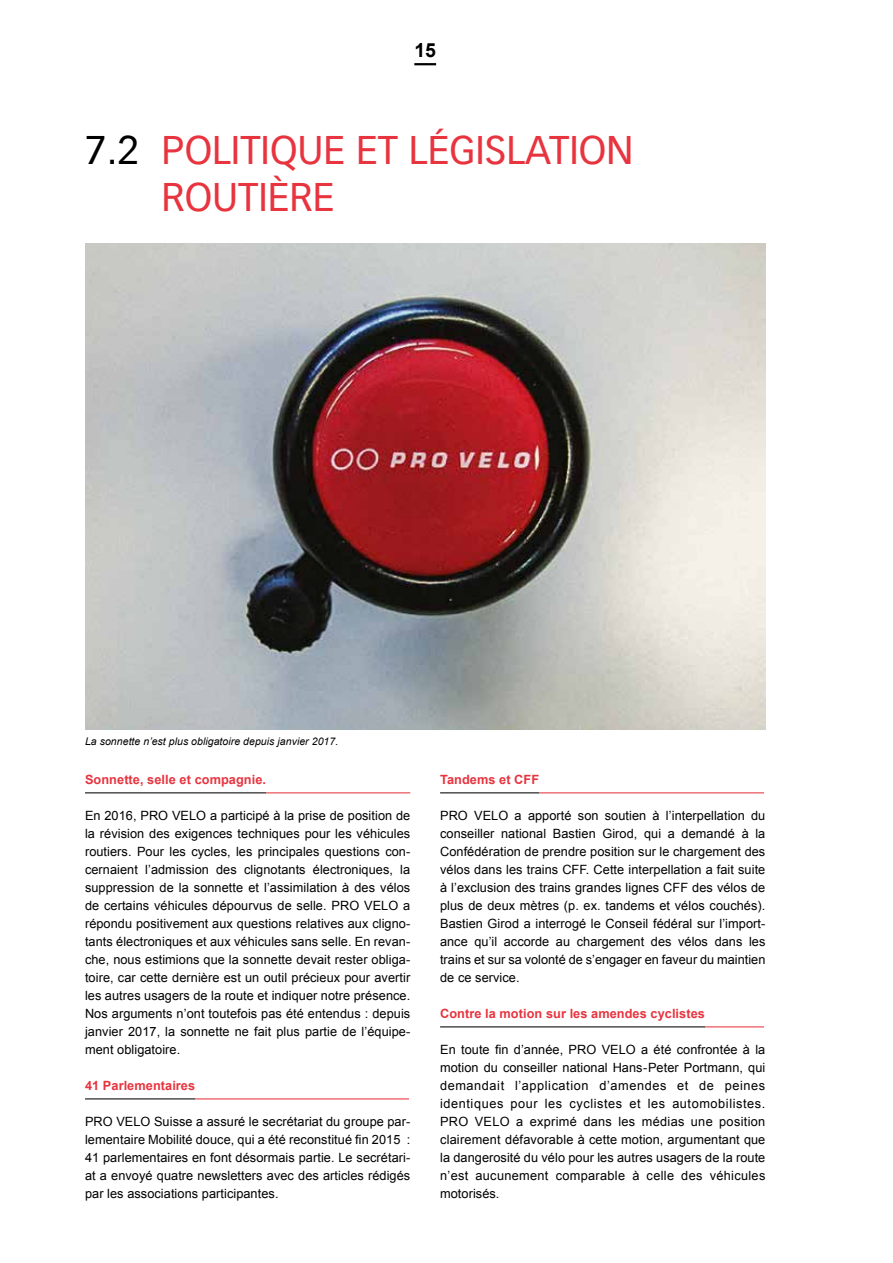
<style>
.page{position:relative;width:893px;height:1263px;background:#fff}
.page>*{position:absolute;margin:0;border:0;box-sizing:border-box;transform-origin:0 0}
.t1{font:39px/46.8px "Vectora LH";color:#e7343f}
.t2{font:700 19.5px "Arial";color:#000}
.t3{font:12.75px/18px "Arial";letter-spacing:.005em;color:#000;text-align:justify}
.t4{font:700 12.75px "Arial";letter-spacing:.005em;color:#e7343f}
.t5{font:italic 10.5px "Arial";letter-spacing:.005em;color:#000}
.s1{color:#000}
</style>
<div class="page">
<hr style="left:414px;top:63px;width:22px;height:2px;background:#000">
<hr style="left:85px;top:792px;width:181px;height:1px;background:#000">
<hr style="left:266px;top:792px;width:144px;height:1px;background:#e7343f">
<hr style="left:85px;top:1098px;width:110px;height:1px;background:#000">
<hr style="left:195px;top:1098px;width:214px;height:1px;background:#e7343f">
<hr style="left:440px;top:792px;width:99px;height:1px;background:#000">
<hr style="left:539px;top:792px;width:225px;height:1px;background:#e7343f">
<hr style="left:440px;top:1026px;width:265px;height:1px;background:#000">
<hr style="left:705px;top:1026px;width:59px;height:1px;background:#e7343f">
<img style="left:85px;top:243px;width:680px;height:487px">
<h2 class="t2" style="left:414px;top:37px;width:23px">15</h2>
<h1 class="t1" style="left:162px;top:127px;width:474px;text-indent:-77px"><span class="s1">7.2</span> POLITIQUE ET LÉGISLATION<br>ROUTIÈRE</h1>
<p class="t5" style="left:85px;top:735px;width:255px">La sonnette n’est plus obligatoire depuis janvier 2017.</p>
<p class="t4" style="left:85px;top:771px;width:183px">Sonnette, selle et compagnie.</p>
<p class="t3" style="left:85px;top:806px;width:327px">En 2016, PRO VELO a participé à la prise de position de la révision des exigences techniques pour les véhicules routiers. Pour les cycles, les principales questions con&shy;cernaient l’admission des clignotants électroniques, la suppression de la sonnette et l’assimilation à des vélos de certains véhicules dépourvus de selle. PRO VELO a répondu positivement aux questions relatives aux cligno&shy;tants électroniques et aux véhicules sans selle. En revan&shy;che, nous estimions que la sonnette devait rester obliga&shy;toire, car cette dernière est un outil précieux pour avertir les autres usagers de la route et indiquer notre présence.<br>Nos arguments n’ont toutefois pas été entendus : depuis janvier 2017, la sonnette ne fait plus partie de l’équipe&shy;ment obligatoire.</p>
<p class="t4" style="left:85px;top:1077px;width:112px">41 Parlementaires</p>
<p class="t3" style="left:85px;top:1112px;width:327px">PRO VELO Suisse a assuré le secrétariat du groupe par&shy;lementaire Mobilité douce, qui a été reconstitué fin 2015 :<br>41 parlementaires en font désormais partie. Le secrétari&shy;at a envoyé quatre newsletters avec des articles rédigés par les associations participantes.</p>
<p class="t4" style="left:440px;top:771px;width:101px">Tandems et CFF</p>
<p class="t3" style="left:440px;top:806px;width:327px">PRO VELO a apporté son soutien à l’interpellation du conseiller national Bastien Girod, qui a demandé à la Confédération de prendre position sur le chargement des vélos dans les trains CFF. Cette interpellation a fait suite à l’exclusion des trains grandes lignes CFF des vélos de plus de deux mètres (p. ex. tandems et vélos couchés).<br>Bastien Girod a interrogé le Conseil fédéral sur l’import&shy;ance qu’il accorde au chargement des vélos dans les trains et sur sa volonté de s’engager en faveur du maintien de ce service.</p>
<p class="t4" style="left:440px;top:1005px;width:266px">Contre la motion sur les amendes cyclistes</p>
<p class="t3" style="left:440px;top:1040px;width:327px">En toute fin d’année, PRO VELO a été confrontée à la motion du conseiller national Hans-Peter Portmann, qui demandait l’application d’amendes et de peines identiques pour les cyclistes et les automobilistes.<br>PRO VELO a exprimé dans les médias une position clairement défavorable à cette motion, argumentant que la dangerosité du vélo pour les autres usagers de la route n’est aucunement comparable à celle des véhicules motorisés.</p>
</div>
